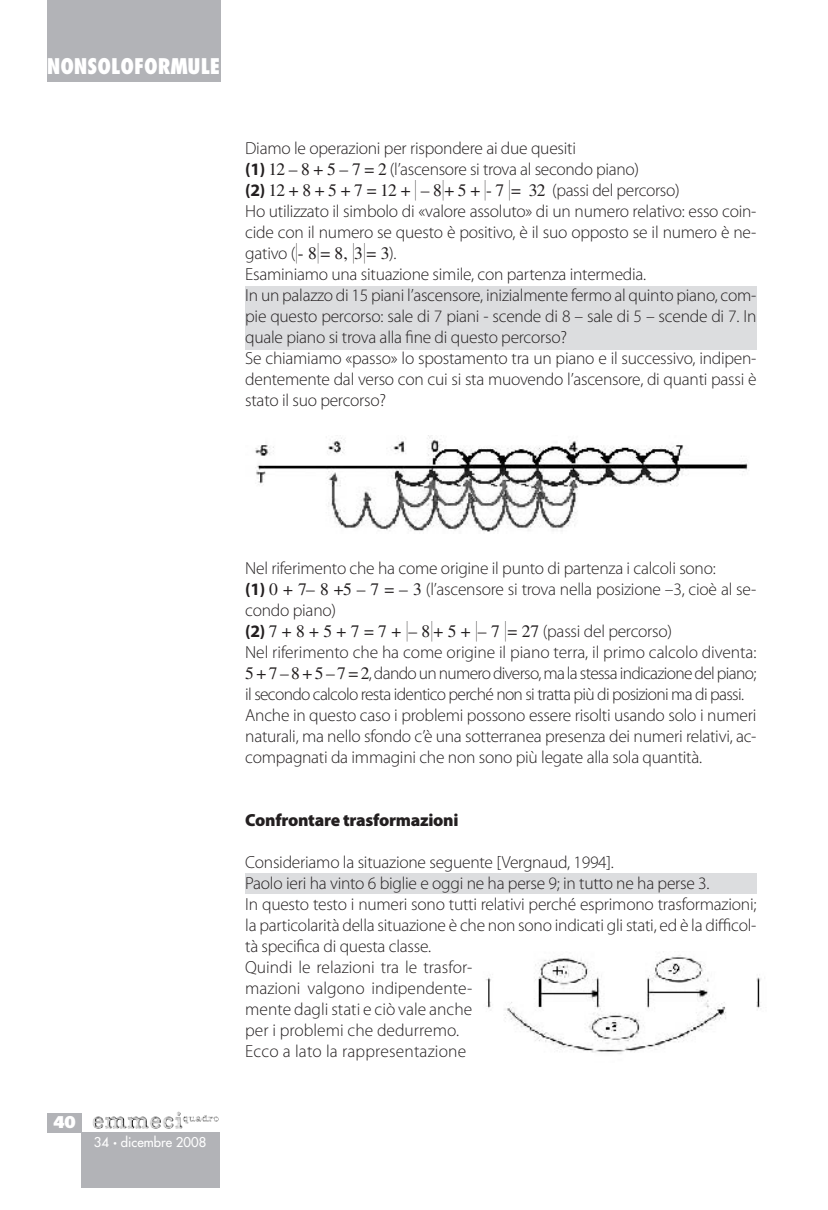
<style>
.page{position:relative;width:828px;height:1210px;background:#fff}
.page>*{position:absolute;margin:0;border:0;box-sizing:border-box;transform-origin:0 0}
.t1{font:800 condensed 21px "Futura Std";color:#fff}
.testo{font:300 17.5px/21px "Myriad Pro";letter-spacing:-.015em;color:#231f20;text-align:justify}
.testo-2{font:17.5px "Times LT Std";letter-spacing:-.045em;color:#231f20}
.testo-3{font:300 17.5px "Myriad Pro";letter-spacing:.01em;color:#231f20}
.testo-4{font:900 17.5px "Myriad Pro";letter-spacing:-.015em;color:#231f20}
.t2{font:800 condensed 15.75px "Futura Std";color:#fff;scale:1.25 1}
.t3{font:500 13.12px "Futura Std";color:#fff}
.s1{font-weight:700}
.s2{font-family:"Times LT Std";font-weight:400}
.s3{font-family:"Myriad Pro";font-weight:700}
.s4{font-family:"Mathematical Pi Three"}
.s5{font-family:"Myriad Pro";font-weight:300}
.s6{font-family:"Mathematical Pi Three";font-weight:400}
.s7{font-size:7px}
</style>
<div class="page">
<div style="left:47px;top:0;width:173px;height:81px;background:#b2b3b7"></div>
<div style="left:81px;top:1132px;width:139px;height:56px;background:#b2b3b7"></div>
<img style="left:124px;top:1111px;width:89px;height:14px">
<div style="left:47px;top:1112px;width:34px;height:20px;background:#b2b3b7"></div>
<div style="left:245px;top:873px;width:511px;height:21px;background:#dcdddf"></div>
<div style="left:245px;top:286px;width:511px;height:63px;background:#dcdddf"></div>
<img style="left:486px;top:951px;width:275px;height:103px">
<img style="left:255px;top:436px;width:493px;height:96px">
<p class="t1" style="left:47px;top:53px;width:175px">NONSOLOFORMULE</p>
<p class="testo" style="left:245px;top:137px;width:332px">Diamo le operazioni per rispondere ai due quesiti</p>
<p class="testo" style="left:245px;top:158px;width:395px"><span class="s1">(1)</span> <span class="s2">12 – 8 + 5 – 7 = 2</span> (l’ascensore si trova al secondo piano)</p>
<p class="testo-2" style="left:245px;top:180px;width:436px"><span class="s3">(2)</span> 12 + 8 + 5 + 7 = 12 + <span class="s4">*</span> – 8<span class="s4">*</span>+ 5 + <span class="s4">*</span>- 7 <span class="s4">*</span>= 32 <span class="s5">(passi del percorso)</span></p>
<p class="testo" style="left:245px;top:200px;width:512px">Ho utilizzato il simbolo di «valore assoluto» di un numero relativo: esso coin&shy;cide con il numero se questo è positivo, è il suo opposto se il numero è ne&shy;gativo (<span class="s6">*</span><span class="s2">- 8</span><span class="s6">*</span><span class="s2">= 8,</span> <span class="s6">*</span><span class="s2">3</span><span class="s6">*</span><span class="s2">= 3</span>).</p>
<p class="testo" style="left:245px;top:263px;width:402px">Esaminiamo una situazione simile, con partenza intermedia.</p>
<p class="testo" style="left:245px;top:284px;width:512px">In un palazzo di 15 piani l’ascensore, inizialmente fermo al quinto piano, com&shy;pie questo percorso: sale di 7 piani - scende di 8 – sale di 5 – scende di 7. In quale piano si trova alla fine di questo percorso?</p>
<p class="testo" style="left:245px;top:347px;width:513px">Se chiamiamo «passo» lo spostamento tra un piano e il successivo, indipen&shy;dentemente dal verso con cui si sta muovendo l’ascensore, di quanti passi è stato il suo percorso?</p>
<p class="t2" style="left:53px;top:1112px;width:20px">40</p>
<p class="t3" style="left:94px;top:1134px;width:114px">34 <span class="s7">•</span> dicembre 2008</p>
<p class="testo" style="left:245px;top:557px;width:472px">Nel riferimento che ha come origine il punto di partenza i calcoli sono:</p>
<p class="testo" style="left:245px;top:578px;width:512px"><span class="s1">(1)</span> <span class="s2">0 + 7– 8 +5 – 7 = – 3</span> (l’ascensore si trova nella posizione –3, cioè al se&shy;condo piano)</p>
<p class="testo-2" style="left:245px;top:621px;width:428px"><span class="s3">(2)</span> 7 + 8 + 5 + 7 = 7 + <span class="s4">*</span>– 8<span class="s4">*</span>+ 5 + <span class="s4">*</span>– 7 <span class="s4">*</span>= 27 <span class="s5">(passi del percorso)</span></p>
<p class="testo" style="left:245px;top:641px;width:512px">Nel riferimento che ha come origine il piano terra, il primo calcolo diventa:<br><span class="s2">5 + 7 – 8 + 5 – 7 = 2</span>, dando un numero diverso, ma la stessa indicazione del piano; il secondo calcolo resta identico perché non si tratta più di posizioni ma di passi.</p>
<p class="testo" style="left:245px;top:704px;width:512px">Anche in questo caso i problemi possono essere risolti usando solo i numeri naturali, ma nello sfondo c’è una sotterranea presenza dei numeri relativi, ac&shy;compagnati da immagini che non sono più legate alla sola quantità.</p>
<p class="testo-4" style="left:245px;top:808px;width:215px">Confrontare trasformazioni</p>
<p class="testo" style="left:245px;top:851px;width:370px">Consideriamo la situazione seguente [Vergnaud, 1994].</p>
<p class="testo" style="left:245px;top:872px;width:466px">Paolo ieri ha vinto 6 biglie e oggi ne ha perse 9; in tutto ne ha perse 3.</p>
<p class="testo" style="left:245px;top:893px;width:512px">In questo testo i numeri sono tutti relativi perché esprimono trasformazioni; la particolarità della situazione è che non sono indicati gli stati, ed è la difficol&shy;tà specifica di questa classe.</p>
<p class="testo" style="left:245px;top:956px;width:228px">Quindi le relazioni tra le trasfor&shy;mazioni valgono indipendente&shy;mente dagli stati e ciò vale anche per i problemi che dedurremo.</p>
<p class="testo-3" style="left:245px;top:1041px;width:222px">Ecco a lato la rappresentazione</p>
</div>
